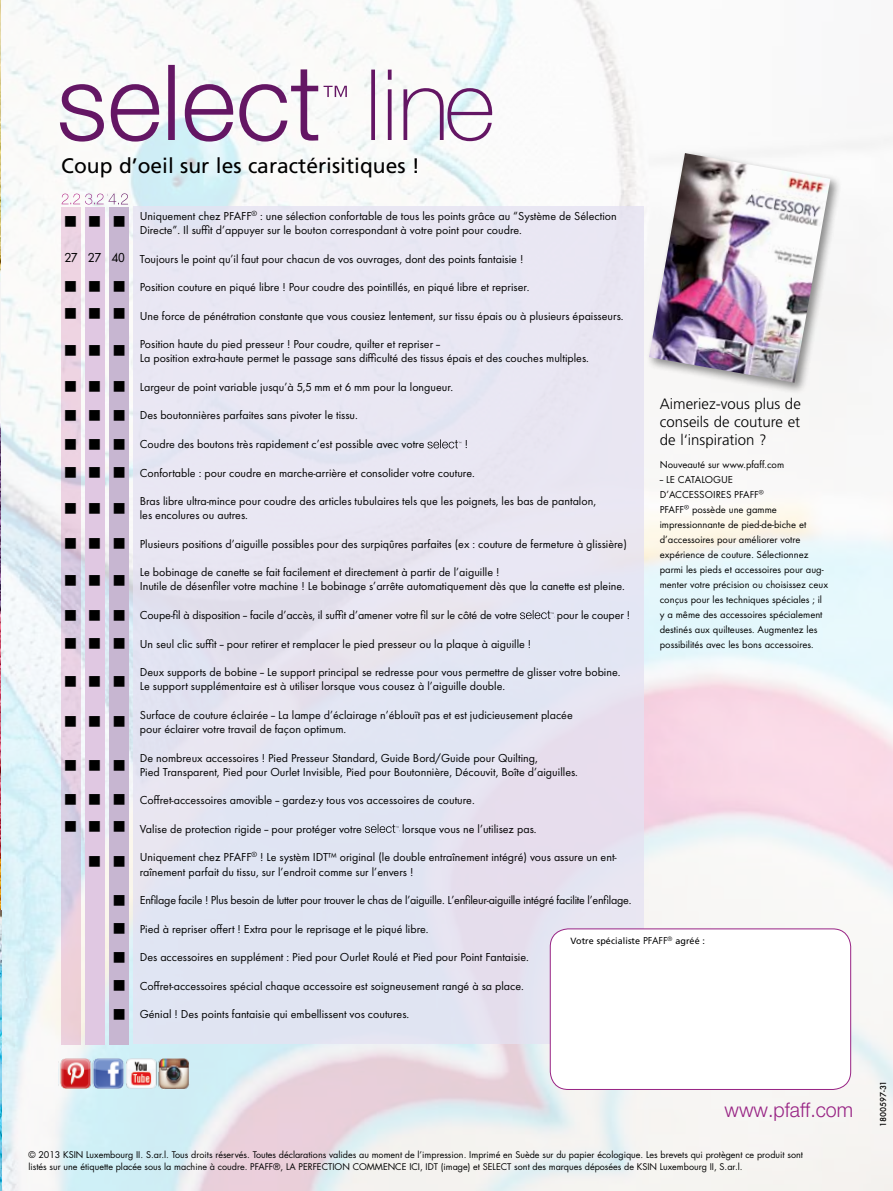
<style>
.page{position:relative;width:893px;height:1191px;background:#fff}
.page>*{position:absolute;margin:0;border:0;box-sizing:border-box;transform-origin:0 0}
.t1{font:21px "Frutiger LT Std";color:#000}
.t2{font:300 20.25px "Helvetica Neue LT Pro";color:#982384}
.t3{font:300 15px/18px "Frutiger LT Std";color:#000;text-align:justify}
.t4{font:13.5px "Futura Headline EFOT";color:#000}
.t5{font:12px/14.2px "Futura Headline EFOT";color:#000}
.t6{font:12px "Futura Headline EFOT";letter-spacing:-.02em;color:#000}
.t7{font:10.5px/15px "Futura Headline EFOT";color:#000}
.t8{font:9px/12px "Futura Std";color:#000}
.t9{font:9px "Frutiger LT Std";letter-spacing:.01em;color:#000}
.t10{font:500 9px "Futura EFOP";color:#000}
.s1{font-family:"Futura Headline EFOT";font-size:10.5px}
</style>
<div class="page">
<img style="left:1px;top:0;width:891px;height:1191px">
<img style="left:0;top:910px;width:1px;height:281px">
<div style="left:109px;top:207px;width:19px;height:837px;background:#c7b6d1"></div>
<div style="left:85px;top:207px;width:19px;height:837px;background:#e0c8e2"></div>
<svg style="left:61px;top:207px;width:19px;height:837px;background:#e4cfdf"></svg>
<div style="left:134px;top:206px;width:510px;height:838px;background:#e5e2f2"></div>
<svg style="left:60px;top:65px;width:432px;height:77px"></svg>
<svg style="left:60px;top:190px;width:68px;height:15px"></svg>
<div style="left:550px;top:929px;width:301px;height:160px;background:#fff;border-radius:18px"></div>
<div style="left:550px;top:928px;width:301px;height:161px;border:1px solid #982384;border-radius:18px"></div>
<div style="left:645px;top:150px;width:197px;height:244px;background:#000;opacity:.44"></div>
<img style="left:649px;top:153px;width:181px;height:230px">
<img style="left:59px;top:1057px;width:130px;height:32px">
<svg style="left:427px;top:439px;width:35px;height:9px"></svg>
<svg style="left:520px;top:610px;width:34px;height:9px"></svg>
<svg style="left:365px;top:824px;width:34px;height:9px"></svg>
<svg style="left:65px;top:216px;width:44px;height:12px"></svg>
<svg style="left:65px;top:281px;width:44px;height:12px"></svg>
<svg style="left:65px;top:308px;width:44px;height:12px"></svg>
<svg style="left:65px;top:345px;width:44px;height:12px"></svg>
<svg style="left:65px;top:381px;width:44px;height:12px"></svg>
<svg style="left:65px;top:410px;width:44px;height:12px"></svg>
<svg style="left:65px;top:438px;width:44px;height:12px"></svg>
<svg style="left:65px;top:467px;width:44px;height:12px"></svg>
<svg style="left:65px;top:503px;width:44px;height:12px"></svg>
<svg style="left:65px;top:537px;width:44px;height:12px"></svg>
<svg style="left:65px;top:575px;width:44px;height:12px"></svg>
<svg style="left:65px;top:609px;width:44px;height:12px"></svg>
<svg style="left:65px;top:638px;width:44px;height:12px"></svg>
<svg style="left:65px;top:675px;width:44px;height:12px"></svg>
<svg style="left:65px;top:716px;width:44px;height:12px"></svg>
<svg style="left:65px;top:759px;width:44px;height:12px"></svg>
<svg style="left:65px;top:794px;width:44px;height:12px"></svg>
<svg style="left:65px;top:821px;width:44px;height:12px"></svg>
<svg style="left:104px;top:855px;width:5px;height:12px"></svg>
<h1 class="t1" style="left:61px;top:153px;width:360px">Coup d’oeil sur les caractérisitiques !</h1>
<p class="t5" style="left:140px;top:209px;width:478px">Uniquement chez PFAFF® : une sélection confortable de tous les points grâce au “Système de Sélection<br>Directe”. Il suffit d’appuyer sur le bouton correspondant à votre point pour coudre.</p>
<p class="t5" style="left:140px;top:252px;width:385px">Toujours le point qu’il faut pour chacun de vos ouvrages, dont des points fantaisie !</p>
<p class="t5" style="left:140px;top:280px;width:391px">Position couture en piqué libre ! Pour coudre des pointillés, en piqué libre et repriser.</p>
<p class="t5" style="left:140px;top:309px;width:485px">Une force de pénétration constante que vous cousiez lentement, sur tissu épais ou à plusieurs épaisseurs.</p>
<p class="t5" style="left:140px;top:337px;width:451px">Position haute du pied presseur ! Pour coudre, quilter et repriser –<br>La position extra-haute permet le passage sans difficulté des tissus épais et des couches multiples.</p>
<p class="t5" style="left:140px;top:380px;width:315px">Largeur de point variable jusqu’à 5,5 mm et 6 mm pour la longueur.</p>
<p class="t5" style="left:140px;top:408px;width:220px">Des boutonnières parfaites sans pivoter le tissu.</p>
<p class="t5" style="left:140px;top:437px;width:286px">Coudre des boutons très rapidement c’est possible avec votre</p>
<p class="t5" style="left:465px;top:437px;width:5px">!</p>
<p class="t5" style="left:140px;top:465px;width:337px">Confortable : pour coudre en marche-arrière et consolider votre couture.</p>
<p class="t5" style="left:140px;top:494px;width:458px">Bras libre ultra-mince pour coudre des articles tubulaires tels que les poignets, les bas de pantalon, les encolures ou autres.</p>
<p class="t5" style="left:140px;top:537px;width:489px">Plusieurs positions d’aiguille possibles pour des surpiqûres parfaites (ex : couture de fermeture à glissière)</p>
<p class="t5" style="left:140px;top:565px;width:487px">Le bobinage de canette se fait facilement et directement à partir de l’aiguille !<br>Inutile de désenfiler votre machine ! Le bobinage s’arrête automatiquement dès que la canette est pleine.</p>
<p class="t5" style="left:140px;top:608px;width:379px">Coupe-fil à disposition – facile d’accès, il suffit d’amener votre fil sur le côté de votre</p>
<p class="t5" style="left:557px;top:608px;width:75px">pour le couper !</p>
<p class="t5" style="left:140px;top:636px;width:393px">Un seul clic suffit – pour retirer et remplacer le pied presseur ou la plaque à aiguille !</p>
<p class="t5" style="left:140px;top:665px;width:482px">Deux supports de bobine – Le support principal se redresse pour vous permettre de glisser votre bobine.<br>Le support supplémentaire est à utiliser lorsque vous cousez à l’aiguille double.</p>
<p class="t5" style="left:140px;top:708px;width:434px">Surface de couture éclairée – La lampe d’éclairage n’éblouït pas et est judicieusement placée pour éclairer votre travail de façon optimum.</p>
<p class="t5" style="left:140px;top:750px;width:440px">De nombreux accessoires ! Pied Presseur Standard, Guide Bord/Guide pour Quilting,<br>Pied Transparent, Pied pour Ourlet Invisible, Pied pour Boutonnière, Découvit, Boîte d’aiguilles.</p>
<p class="t5" style="left:140px;top:793px;width:336px">Coffret-accessoires amovible – gardez-y tous vos accessoires de couture.</p>
<p class="t5" style="left:140px;top:822px;width:224px">Valise de protection rigide – pour protéger votre</p>
<p class="t5" style="left:402px;top:822px;width:136px">lorsque vous ne l’utilisez pas.</p>
<p class="t5" style="left:140px;top:850px;width:478px">Uniquement chez PFAFF® ! Le systèm IDT™ original (le double entraînement intégré) vous assure un ent&shy;raînement parfait du tissu, sur l’endroit comme sur l’envers !</p>
<p class="t6" style="left:140px;top:893px;width:493px">Enfilage facile ! Plus besoin de lutter pour trouver le chas de l’aiguille. L’enfileur-aiguille intégré facilite l’enfilage.</p>
<p class="t5" style="left:140px;top:921px;width:290px">Pied à repriser offert ! Extra pour le reprisage et le piqué libre.</p>
<p class="t5" style="left:140px;top:950px;width:391px">Des accessoires en supplément : Pied pour Ourlet Roulé et Pied pour Point Fantaisie.</p>
<p class="t5" style="left:140px;top:978px;width:386px">Coffret-accessoires spécial chaque accessoire est soigneusement rangé à sa place.</p>
<p class="t5" style="left:140px;top:1007px;width:271px">Génial ! Des points fantaisie qui embellissent vos coutures.</p>
<p class="t4" style="left:65px;top:250px;width:62px">27 27 40</p>
<p class="t3" style="left:660px;top:394px;width:142px">Aimeriez-vous plus de conseils de couture et de l‘inspiration ?</p>
<p class="t7" style="left:660px;top:457px;width:126px">Nouveauté sur www.pfaff.com</p>
<p class="t7" style="left:660px;top:472px;width:170px">– LE CATALOGUE<br>D’ACCESSOIRES PFAFF®<br>PFAFF® possède une gamme impressionnante de pied-de-biche et d’accessoires pour améliorer votre expérience de couture. Sélectionnez parmi les pieds et accessoires pour aug&shy;menter votre précision ou choisissez ceux conçus pour les techniques spéciales ; il y a même des accessoires spécialement destinés aux quilteuses. Augmentez les possibilités avec les bons accessoires.</p>
<p class="t9" style="left:570px;top:936px;width:136px">Votre spécialiste <span class="s1">PFAFF</span><sup>®</sup> agréé :</p>
<h2 class="t2" style="left:725px;top:1097px;width:130px">www.pfaff.com</h2>
<p class="t8" style="left:28px;top:1149px;width:776px">© 2013 KSIN Luxembourg II. S.ar.l. Tous droits réservés. Toutes déclarations valides au moment de l’impression. Imprimé en Suède sur du papier écologique. Les brevets qui protègent ce produit sont listés sur une étiquette placée sous la machine à coudre. PFAFF®, LA PERFECTION COMMENCE ICI, IDT (image) et SELECT sont des marques déposées de KSIN Luxembourg II, S.ar.l.</p>
<p class="t10" style="left:878px;top:1127px;width:48px;rotate:-90deg">1800597-31</p>
</div>
